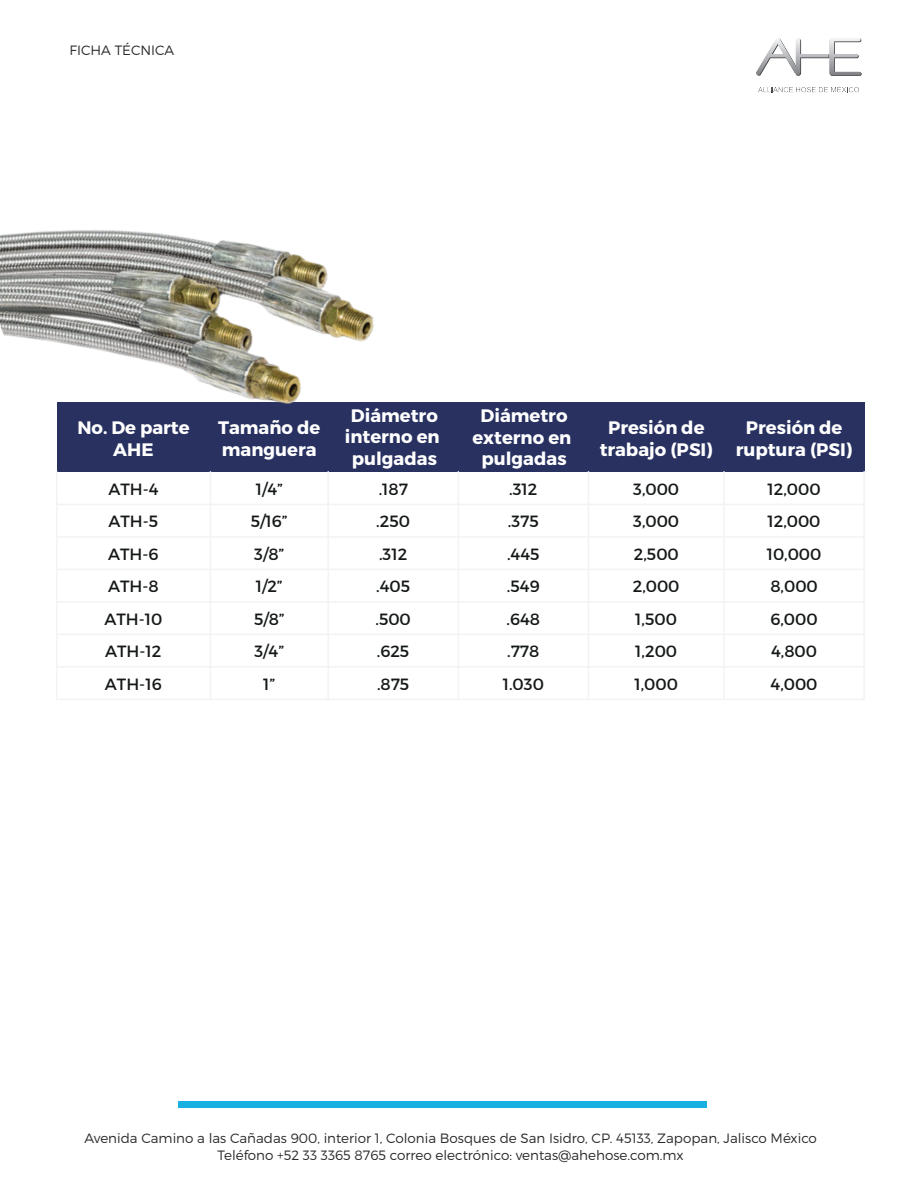
<style>
.page{position:relative;width:918px;height:1188px;background:#fff}
.page>*{position:absolute;margin:0;border:0;box-sizing:border-box;transform-origin:0 0}
.t1{font:18px/21.6px "Trueno Bd";color:#fff;text-align:center}
.t2{font:16.35px "Trueno Rg";color:#151818}
.t3{font:13.5px/16.2px "Trueno Lt";color:#2b292a;text-align:center}
</style>
<div class="page">
<svg style="left:756px;top:38px;width:106px;height:38px"></svg>
<svg style="left:758px;top:86px;width:101px;height:6px"></svg>
<div style="left:179px;top:1102px;width:528px;height:6px;background:#18afe1"></div>
<div style="left:328px;top:403px;width:130px;height:69px;background:#283160"></div>
<div style="left:458px;top:403px;width:130px;height:69px;background:#283160"></div>
<div style="left:588px;top:403px;width:136px;height:69px;background:#283160"></div>
<div style="left:724px;top:403px;width:140px;height:69px;background:#283160"></div>
<hr style="left:210px;top:471px;width:1px;height:229px;background:#f3f3f3">
<hr style="left:327px;top:471px;width:2px;height:229px;background:#f3f3f3">
<hr style="left:458px;top:471px;width:1px;height:229px;background:#f3f3f3">
<hr style="left:588px;top:471px;width:1px;height:229px;background:#f3f3f3">
<hr style="left:723px;top:471px;width:2px;height:229px;background:#f3f3f3">
<hr style="left:56px;top:504px;width:809px;height:1px;background:#f3f3f3">
<hr style="left:56px;top:536px;width:809px;height:2px;background:#f3f3f3">
<hr style="left:56px;top:569px;width:809px;height:1px;background:#f3f3f3">
<hr style="left:56px;top:601px;width:809px;height:2px;background:#f3f3f3">
<hr style="left:56px;top:634px;width:809px;height:1px;background:#f3f3f3">
<hr style="left:56px;top:666px;width:809px;height:2px;background:#f3f3f3">
<hr style="left:56px;top:471px;width:1px;height:229px;background:#f3f3f3">
<hr style="left:863px;top:471px;width:2px;height:229px;background:#f3f3f3">
<hr style="left:56px;top:699px;width:809px;height:1px;background:#f3f3f3">
<img style="left:0;top:230px;width:397px;height:242px">
<p class="t3" style="left:70px;top:42px;width:106px">FICHA TÉCNICA</p>
<p class="t1" style="left:77px;top:418px;width:114px">No. De parte<br>AHE</p>
<p class="t1" style="left:218px;top:418px;width:104px;text-align:left">Tamaño de manguera</p>
<p class="t1" style="left:345px;top:406px;width:96px">Diámetro interno en pulgadas</p>
<p class="t1" style="left:472px;top:406px;width:100px">Diámetro externo en pulgadas</p>
<p class="t1" style="left:600px;top:418px;width:115px">Presión de trabajo (PSI)</p>
<p class="t1" style="left:736px;top:418px;width:118px">Presión de ruptura (PSI)</p>
<p class="t2" style="left:108px;top:482px;width:52px">ATH-4</p>
<p class="t2" style="left:256px;top:482px;width:28px">1/4”</p>
<p class="t2" style="left:379px;top:482px;width:31px">.187</p>
<p class="t2" style="left:509px;top:482px;width:30px">.312</p>
<p class="t2" style="left:633px;top:482px;width:48px">3,000</p>
<p class="t2" style="left:768px;top:482px;width:55px">12,000</p>
<p class="t2" style="left:109px;top:514px;width:51px">ATH-5</p>
<p class="t2" style="left:251px;top:514px;width:38px">5/16”</p>
<p class="t2" style="left:376px;top:514px;width:35px">.250</p>
<p class="t2" style="left:508px;top:514px;width:33px">.375</p>
<p class="t2" style="left:633px;top:514px;width:48px">3,000</p>
<p class="t2" style="left:768px;top:514px;width:55px">12,000</p>
<p class="t2" style="left:108px;top:546px;width:52px">ATH-6</p>
<p class="t2" style="left:254px;top:546px;width:31px">3/8”</p>
<p class="t2" style="left:379px;top:546px;width:30px">.312</p>
<p class="t2" style="left:507px;top:546px;width:34px">.445</p>
<p class="t2" style="left:634px;top:546px;width:47px">2,500</p>
<p class="t2" style="left:767px;top:546px;width:56px">10,000</p>
<p class="t2" style="left:108px;top:579px;width:52px">ATH-8</p>
<p class="t2" style="left:256px;top:579px;width:28px">1/2”</p>
<p class="t2" style="left:376px;top:579px;width:35px">.405</p>
<p class="t2" style="left:507px;top:579px;width:34px">.549</p>
<p class="t2" style="left:633px;top:579px;width:48px">2,000</p>
<p class="t2" style="left:770px;top:579px;width:49px">8,000</p>
<p class="t2" style="left:104px;top:611px;width:59px">ATH-10</p>
<p class="t2" style="left:254px;top:611px;width:32px">5/8”</p>
<p class="t2" style="left:375px;top:611px;width:37px">.500</p>
<p class="t2" style="left:507px;top:611px;width:35px">.648</p>
<p class="t2" style="left:635px;top:611px;width:43px">1,500</p>
<p class="t2" style="left:770px;top:611px;width:49px">6,000</p>
<p class="t2" style="left:105px;top:644px;width:58px">ATH-12</p>
<p class="t2" style="left:254px;top:644px;width:31px">3/4”</p>
<p class="t2" style="left:377px;top:644px;width:34px">.625</p>
<p class="t2" style="left:507px;top:644px;width:34px">.778</p>
<p class="t2" style="left:635px;top:644px;width:43px">1,200</p>
<p class="t2" style="left:771px;top:644px;width:47px">4,800</p>
<p class="t2" style="left:105px;top:676px;width:58px">ATH-16</p>
<p class="t2" style="left:263px;top:676px;width:13px">1”</p>
<p class="t2" style="left:377px;top:676px;width:34px">.875</p>
<p class="t2" style="left:503px;top:676px;width:43px">1.030</p>
<p class="t2" style="left:635px;top:676px;width:45px">1,000</p>
<p class="t2" style="left:771px;top:676px;width:48px">4,000</p>
<p class="t3" style="left:84px;top:1130px;width:734px">Avenida Camino a las Cañadas 900, interior 1, Colonia Bosques de San Isidro, CP. 45133, Zapopan, Jalisco México<br>Teléfono +52 33 3365 8765 correo electrónico: ventas@ahehose.com.mx</p>
</div>
